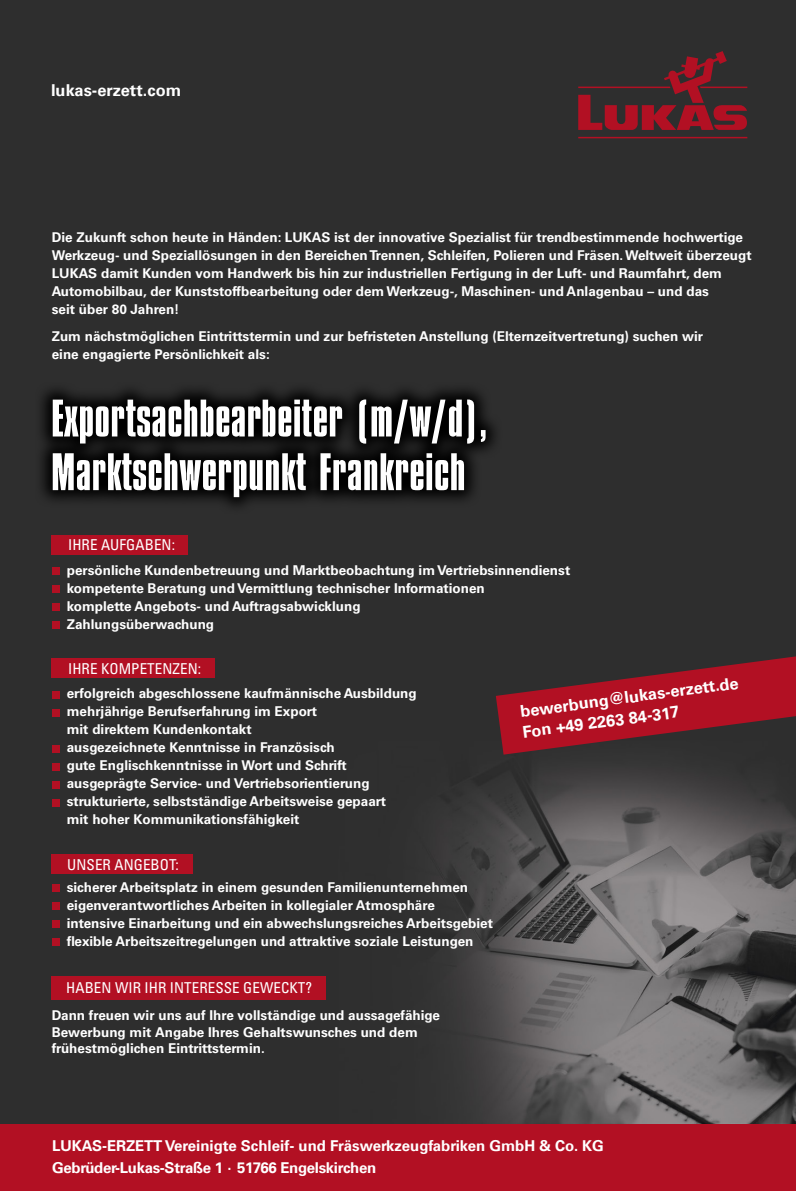
<style>
.page{position:relative;width:796px;height:1191px;background:#fff}
.page>*{position:absolute;margin:0;border:0;box-sizing:border-box;transform-origin:0 0}
.t1{font:55.2px/53.6px "Compacta Pro";letter-spacing:.01em;color:#fff}
.t2{font:700 16.35px/21.1px "Univers Com 65";color:#fff}
.t3{font:700 15px/22.5px "Univers Com 65";letter-spacing:-.02em;color:#fff}
.t4{font:condensed 15px "Univers";letter-spacing:.005em;color:#fff}
.t5{font:700 13.5px/18px "Univers LT Std";color:#fff}
</style>
<div class="page">
<div style="left:0;top:1120px;width:795px;height:71px;background:#b21023"></div>
<img style="left:0;top:0;width:795px;height:1123px">
<svg style="left:578px;top:51px;width:169px;height:87px;background:#56242a"></svg>
<svg style="left:35px;top:382px;width:468px;height:133px;background:#111"></svg>
<svg style="left:495px;top:656px;width:300px;height:98px;background:#7d1c27"></svg>
<div style="left:52px;top:567px;width:7px;height:7px;background:#b21023"></div>
<div style="left:52px;top:585px;width:7px;height:7px;background:#b21023"></div>
<div style="left:52px;top:603px;width:7px;height:7px;background:#b21023"></div>
<div style="left:52px;top:621px;width:7px;height:7px;background:#b21023"></div>
<div style="left:52px;top:690px;width:7px;height:8px;background:#b21023"></div>
<div style="left:52px;top:708px;width:7px;height:8px;background:#b21023"></div>
<div style="left:52px;top:744px;width:7px;height:8px;background:#b21023"></div>
<div style="left:52px;top:762px;width:7px;height:8px;background:#b21023"></div>
<div style="left:52px;top:780px;width:7px;height:8px;background:#b21023"></div>
<div style="left:52px;top:798px;width:7px;height:8px;background:#b21023"></div>
<div style="left:52px;top:884px;width:7px;height:8px;background:#b21023"></div>
<div style="left:52px;top:902px;width:7px;height:8px;background:#b21023"></div>
<div style="left:52px;top:920px;width:7px;height:8px;background:#b21023"></div>
<div style="left:52px;top:938px;width:7px;height:8px;background:#b21023"></div>
<div style="left:51px;top:535px;width:136px;height:19px;background:#b21023"></div>
<div style="left:51px;top:658px;width:163px;height:20px;background:#b21023"></div>
<div style="left:51px;top:855px;width:141px;height:19px;background:#b21023"></div>
<div style="left:51px;top:976px;width:274px;height:23px;background:#b21023"></div>
<p class="t2" style="left:51px;top:79px;width:132px">lukas-erzett.com</p>
<p class="t5" style="left:52px;top:229px;width:701px">Die Zukunft schon heute in Händen: LUKAS ist der innovative Spezialist für trendbestimmende hochwertige Werkzeug- und Speziallösungen in den Bereichen Trennen, Schleifen, Polieren und Fräsen. Weltweit überzeugt LUKAS damit Kunden vom Handwerk bis hin zur industriellen Fertigung in der Luft- und Raumfahrt, dem Automobilbau, der Kunststoffbearbeitung oder dem Werkzeug-, Maschinen- und Anlagenbau – und das<br>seit über 80 Jahren!</p>
<p class="t5" style="left:52px;top:327px;width:652px">Zum nächstmöglichen Eintrittstermin und zur befristeten Anstellung (Elternzeitvertretung) suchen wir eine engagierte Persönlichkeit als:</p>
<h1 class="t1" style="left:51px;top:391px;width:438px">Exportsachbearbeiter (m/w/d),<br>Marktschwerpunkt Frankreich</h1>
<p class="t4" style="left:68px;top:535px;width:108px">IHRE AUFGABEN:</p>
<p class="t5" style="left:67px;top:561px;width:504px">persönliche Kundenbetreuung und Marktbeobachtung im Vertriebsinnendienst kompetente Beratung und Vermittlung technischer Informationen<br>komplette Angebots- und Auftragsabwicklung<br>Zahlungsüberwachung</p>
<p class="t4" style="left:68px;top:659px;width:134px">IHRE KOMPETENZEN:</p>
<p class="t5" style="left:67px;top:684px;width:351px">erfolgreich abgeschlossene kaufmännische Ausbildung mehrjährige Berufserfahrung im Export<br>mit direktem Kundenkontakt<br>ausgezeichnete Kenntnisse in Französisch<br>gute Englischkenntnisse in Wort und Schrift ausgeprägte Service- und Vertriebsorientierung strukturierte, selbstständige Arbeitsweise gepaart<br>mit hoher Kommunikationsfähigkeit</p>
<p class="t4" style="left:67px;top:855px;width:113px">UNSER ANGEBOT:</p>
<p class="t5" style="left:67px;top:878px;width:427px">sicherer Arbeitsplatz in einem gesunden Familienunternehmen eigenverantwortliches Arbeiten in kollegialer Atmosphäre intensive Einarbeitung und ein abwechslungsreiches Arbeitsgebiet flexible Arbeitszeitregelungen und attraktive soziale Leistungen</p>
<p class="t4" style="left:66px;top:978px;width:247px">HABEN WIR IHR INTERESSE GEWECKT?</p>
<p class="t5" style="left:52px;top:1007px;width:389px;line-height:16.5px">Dann freuen wir uns auf Ihre vollständige und aussagefähige<br>Bewerbung mit Angabe Ihres Gehaltswunsches und dem frühestmöglichen Eintrittstermin.</p>
<p class="t2" style="left:518px;top:700px;width:221px;rotate:-7deg">bewerbung@lukas-erzett.de<br>Fon +49 2263 84-317</p>
<p class="t3" style="left:52px;top:1134px;width:553px">LUKAS-ERZETT Vereinigte Schleif- und Fräswerkzeugfabriken GmbH &amp; Co. KG<br>Gebrüder-Lukas-Straße 1 · 51766 Engelskirchen</p>
</div>
